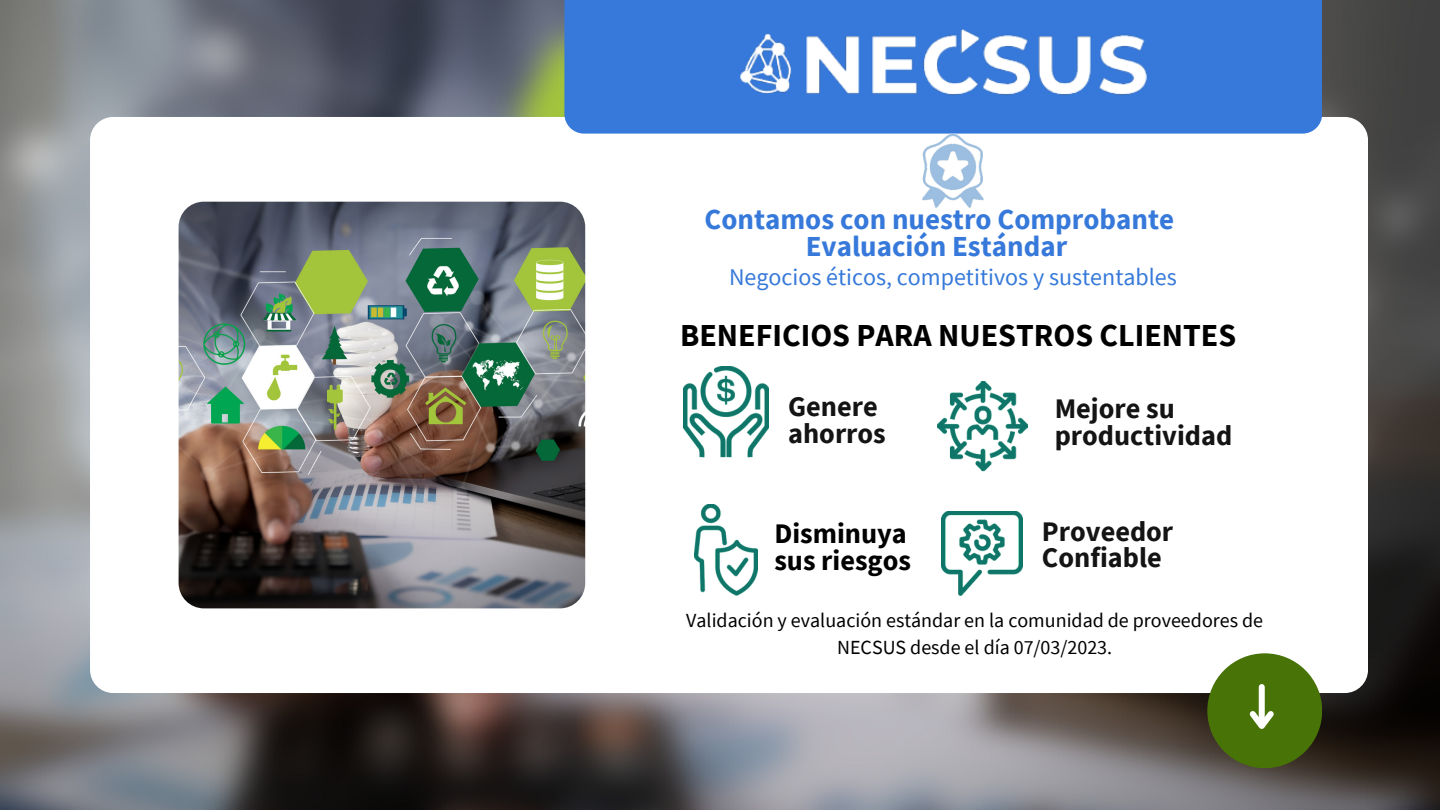
<style>
.page{position:relative;width:1440px;height:810px;background:#fff}
.page>*{position:absolute;margin:0;border:0;box-sizing:border-box;transform-origin:0 0}
.t1{font:700 32px "Source Sans Pro";color:#000}
.t2{font:700 29px/27px "Source Sans Pro";color:#3679da;text-align:center}
.t3{font:700 28.3px/26.6px "Source Sans Pro";color:#141414}
.t4{font:700 28.3px/26.6px "Source Sans Pro";color:#000}
.t5{font:24px "Source Sans Pro";color:#3679da}
.t6{font:20px/27.8px "Source Sans Pro";color:#000;text-align:center}
</style>
<div class="page">
<img style="left:0;top:0;width:1440px;height:810px">
<div style="left:90px;top:117px;width:1277px;height:576px;background:#fff;border-radius:23px"></div>
<img style="left:179px;top:202px;width:406px;height:406px;border-radius:25px">
<div style="left:1207px;top:653px;width:115px;height:115px;background:#487307;border-radius:50%"></div>
<div style="left:1259px;top:687px;width:6px;height:38px;background:#fff"></div>
<svg style="left:1249px;top:706px;width:25px;height:23px"></svg>
<div style="left:564px;top:0;width:758px;height:134px;background:#3679da"></div>
<img style="left:711px;top:9px;width:466px;height:108px">
<img style="left:913px;top:125px;width:80px;height:83px">
<img style="left:694px;top:504px;width:64px;height:92px">
<img style="left:942px;top:511px;width:81px;height:85px">
<img style="left:937px;top:381px;width:90px;height:91px">
<img style="left:684px;top:367px;width:84px;height:91px">
<h2 class="t2" style="left:705px;top:205px;width:471px">Contamos con nuestro Comprobante<br>Evaluación Estándar</h2>
<p class="t5" style="left:729px;top:262px;width:449px">Negocios éticos, competitivos y sustentables</p>
<h1 class="t1" style="left:680px;top:315px;width:558px">BENEFICIOS PARA NUESTROS CLIENTES</h1>
<h3 class="t3" style="left:788px;top:393px;width:99px">Genere ahorros</h3>
<h3 class="t3" style="left:1055px;top:395px;width:179px">Mejore su productividad</h3>
<h3 class="t4" style="left:774px;top:520px;width:138px">Disminuya sus riesgos</h3>
<h3 class="t3" style="left:1042px;top:518px;width:133px;line-height:26.2px">Proveedor<br>Confiable</h3>
<p class="t6" style="left:686px;top:606px;width:578px">Validación y evaluación estándar en la comunidad de proveedores de<br>NECSUS desde el día 07/03/2023.</p>
</div>
